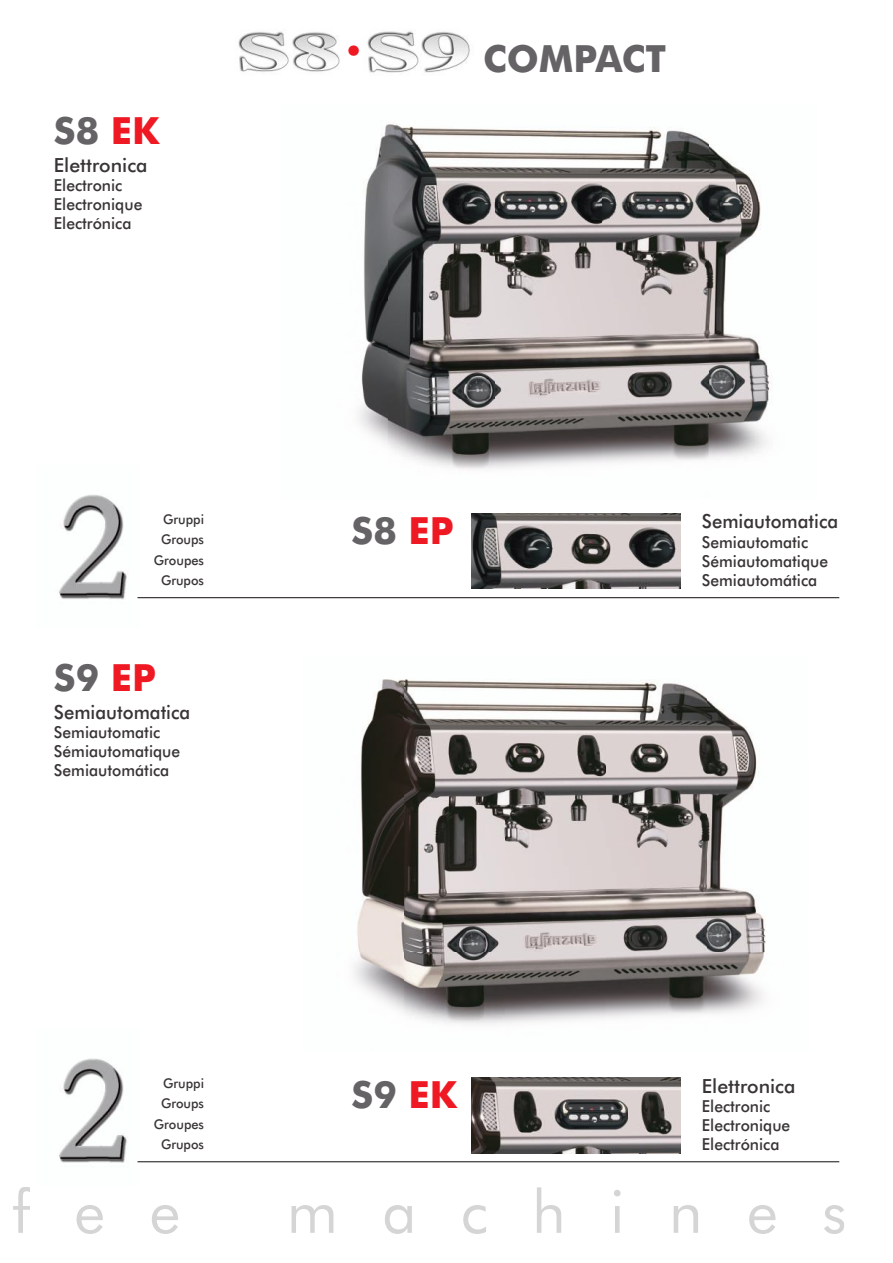
<style>
.page{position:relative;width:893px;height:1263px;background:#fff}
.page>*{position:absolute;margin:0;border:0;box-sizing:border-box;transform-origin:0 0}
.t1{font:60px "Futura BT";letter-spacing:.74em;color:#d6d5d6}
.t2{font:700 37.5px "Futura BT";color:#656365}
.t3{font:700 36px "Futura BT";color:#ef1923}
.t4{font:500 19.5px "Futura BT";color:#393535;scale:.95 1}
.t5{font:500 19.5px "Futura BT";color:#393535}
.t6{font:500 16.5px/19.2px "Futura BT";color:#393535;scale:.95 1}
.t7{font:500 13.5px/20.4px "Futura BT";color:#393535;text-align:right;scale:.95 1}
.s1{color:#ef1923}
</style>
<div class="page">
<img style="left:59px;top:495px;width:81px;height:105px">
<img style="left:58px;top:1058px;width:82px;height:105px">
<img style="left:238px;top:31px;width:102px;height:41px">
<img style="left:367px;top:31px;width:103px;height:42px">
<img style="left:354px;top:679px;width:412px;height:345px">
<img style="left:359px;top:124px;width:411px;height:345px">
<img style="left:471px;top:514px;width:209px;height:75px">
<hr style="left:137px;top:597px;width:702px;height:1px;background:#393535">
<hr style="left:137px;top:1161px;width:702px;height:1px;background:#393535">
<img style="left:471px;top:1078px;width:209px;height:75px">
<h2 class="t2" style="left:54px;top:108px;width:107px">S8 <span class="s1">EK</span></h2>
<p class="t5" style="left:54px;top:153px;width:95px">Elettronica</p>
<p class="t6" style="left:54px;top:176px;width:95px">Electronic<br>Electronique<br>Electrónica</p>
<p class="t7" style="left:154px;top:510px;width:54px">Gruppi<br>Groups<br>Groupes<br>Grupos</p>
<h2 class="t2" style="left:54px;top:655px;width:104px">S9 <span class="s1">EP</span></h2>
<p class="t4" style="left:54px;top:700px;width:145px">Semiautomatica</p>
<p class="t6" style="left:54px;top:723px;width:134px">Semiautomatic<br>Sémiautomatique<br>Semiautomática</p>
<p class="t7" style="left:154px;top:1074px;width:54px">Gruppi<br>Groups<br>Groupes<br>Grupos</p>
<h3 class="t3" style="left:343px;top:29px;width:23px">•</h3>
<h2 class="t2" style="left:483px;top:35px;width:184px">COMPACT</h2>
<h2 class="t2" style="left:351px;top:507px;width:103px">S8 <span class="s1">EP</span></h2>
<p class="t4" style="left:701px;top:509px;width:145px">Semiautomatica</p>
<p class="t6" style="left:701px;top:533px;width:134px">Semiautomatic<br>Sémiautomatique<br>Semiautomática</p>
<h2 class="t2" style="left:351px;top:1071px;width:107px">S9 <span class="s1">EK</span></h2>
<p class="t5" style="left:701px;top:1074px;width:95px">Elettronica</p>
<p class="t6" style="left:701px;top:1097px;width:95px">Electronic<br>Electronique<br>Electrónica</p>
<h1 class="t1" style="left:12px;top:1174px;width:169px">fee</h1>
<h1 class="t1" style="left:287px;top:1174px;width:561px">machines</h1>
</div>
